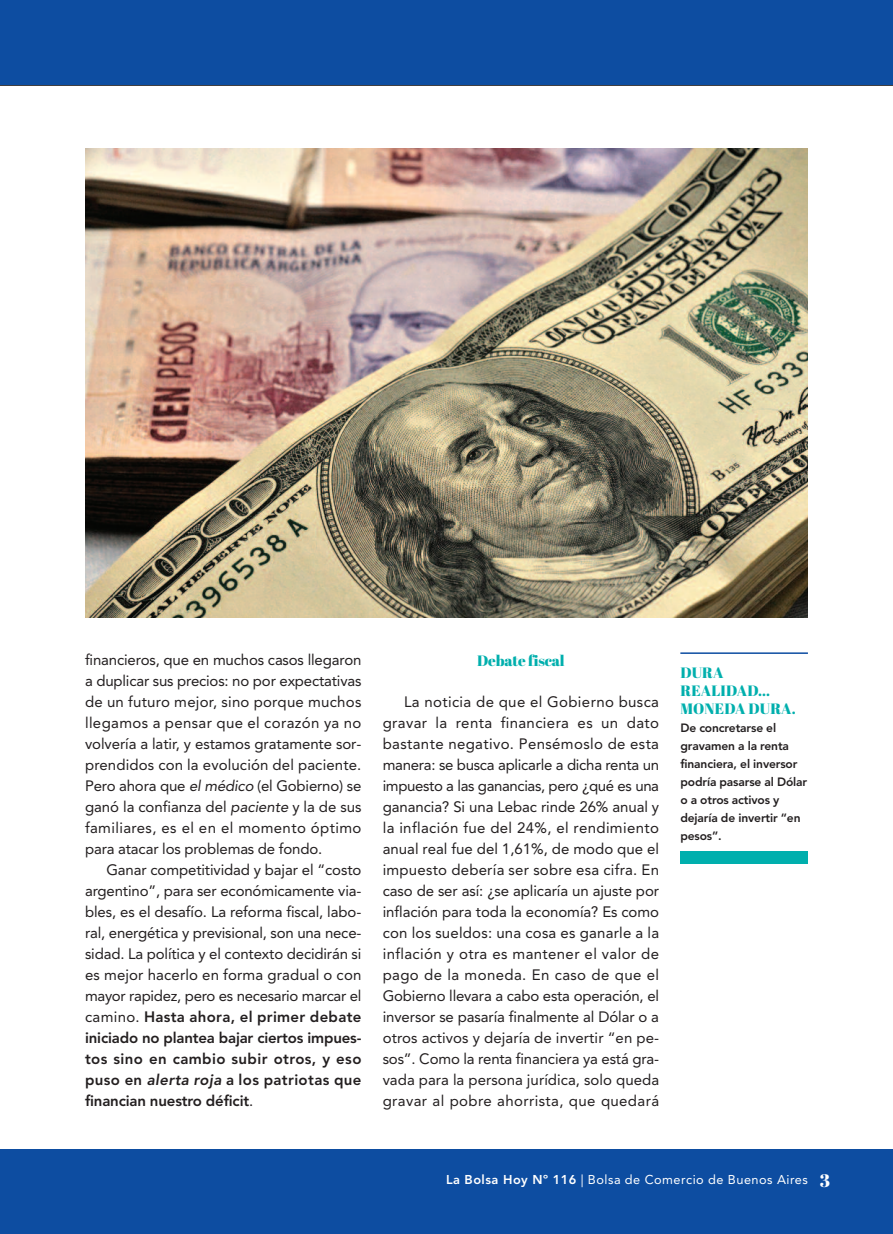
<style>
.page{position:relative;width:893px;height:1234px;background:#fff}
.page>*{position:absolute;margin:0;border:0;box-sizing:border-box;transform-origin:0 0}
.t1{font:15px/21px "Avenir LT Std";letter-spacing:.005em;color:#231f20;text-align:justify}
.t2{font:15px/18px "Abril Fatface";letter-spacing:.005em;color:#00afad}
.t3{font:12.75px "Avenir LT Std";letter-spacing:.04em;color:#fff}
.t4{font:800 12px/18px "Avenir LT Std";letter-spacing:-.01em;color:#231f20}
.s1{font-style:italic}
.s2{font-weight:800}
.s3{font-weight:800;font-style:italic}
.s4{font-family:"Abril Fatface";font-size:18px}
</style>
<div class="page">
<div style="left:0;top:1148px;width:893px;height:85px;background:#0d4da1"></div>
<hr style="left:0;top:84px;width:893px;height:2px;background:#231f20">
<div style="left:0;top:0;width:893px;height:85px;background:#0d4da1"></div>
<img style="left:85px;top:149px;width:723px;height:468px">
<hr style="left:680px;top:652px;width:128px;height:1px;background:#0d4da1">
<div style="left:680px;top:850px;width:128px;height:13px;background:#00afad"></div>
<p class="t1" style="left:85px;top:650px;width:278px">financieros, que en muchos casos llegaron a duplicar sus precios: no por expectativas de un futuro mejor, sino porque muchos llegamos a pensar que el corazón ya no volvería a latir, y estamos gratamente sor&shy;prendidos con la evolución del paciente.<br>Pero ahora que <span class="s1">el médico</span> (el Gobierno) se ganó la confianza del <span class="s1">paciente</span> y la de sus familiares, es el en el momento óptimo para atacar los problemas de fondo.</p>
<p class="t1" style="left:85px;top:860px;width:278px;text-indent:21px">Ganar competitividad y bajar el “costo argentino”, para ser económicamente via&shy;bles, es el desafío. La reforma fiscal, labo&shy;ral, energética y previsional, son una nece&shy;sidad. La política y el contexto decidirán si es mejor hacerlo en forma gradual o con mayor rapidez, pero es necesario marcar el camino. <span class="s2">Hasta ahora, el primer debate iniciado no plantea bajar ciertos impues&shy;tos sino en cambio subir otros, y eso puso en</span> <span class="s3">alerta roja</span> <span class="s2">a los patriotas que financian nuestro déficit</span>.</p>
<p class="t2" style="left:477px;top:654px;width:89px">Debate fiscal</p>
<p class="t1" style="left:383px;top:692px;width:278px;text-indent:21px">La noticia de que el Gobierno busca gravar la renta financiera es un dato bastante negativo. Pensémoslo de esta manera: se busca aplicarle a dicha renta un impuesto a las ganancias, pero ¿qué es una ganancia? Si una Lebac rinde 26% anual y la inflación fue del 24%, el rendimiento anual real fue del 1,61%, de modo que el impuesto debería ser sobre esa cifra. En caso de ser así: ¿se aplicaría un ajuste por inflación para toda la economía? Es como con los sueldos: una cosa es ganarle a la inflación y otra es mantener el valor de pago de la moneda. En caso de que el Gobierno llevara a cabo esta operación, el inversor se pasaría finalmente al Dólar o a otros activos y dejaría de invertir “en pe&shy;sos”. Como la renta financiera ya está gra&shy;vada para la persona jurídica, solo queda gravar al pobre ahorrista, que quedará</p>
<p class="t2" style="left:680px;top:665px;width:117px">DURA<br>REALIDAD…<br>MONEDA DURA.</p>
<p class="t4" style="left:680px;top:719px;width:128px">De concretarse el gravamen a la renta financiera, el inversor podría pasarse al Dólar o a otros activos y dejaría de invertir “en pesos”.</p>
<p class="t3" style="left:446px;top:1174px;width:386px"><span class="s2">La Bolsa Hoy Nº 116</span> | Bolsa de Comercio de Buenos Aires <span class="s4">3</span></p>
</div>
